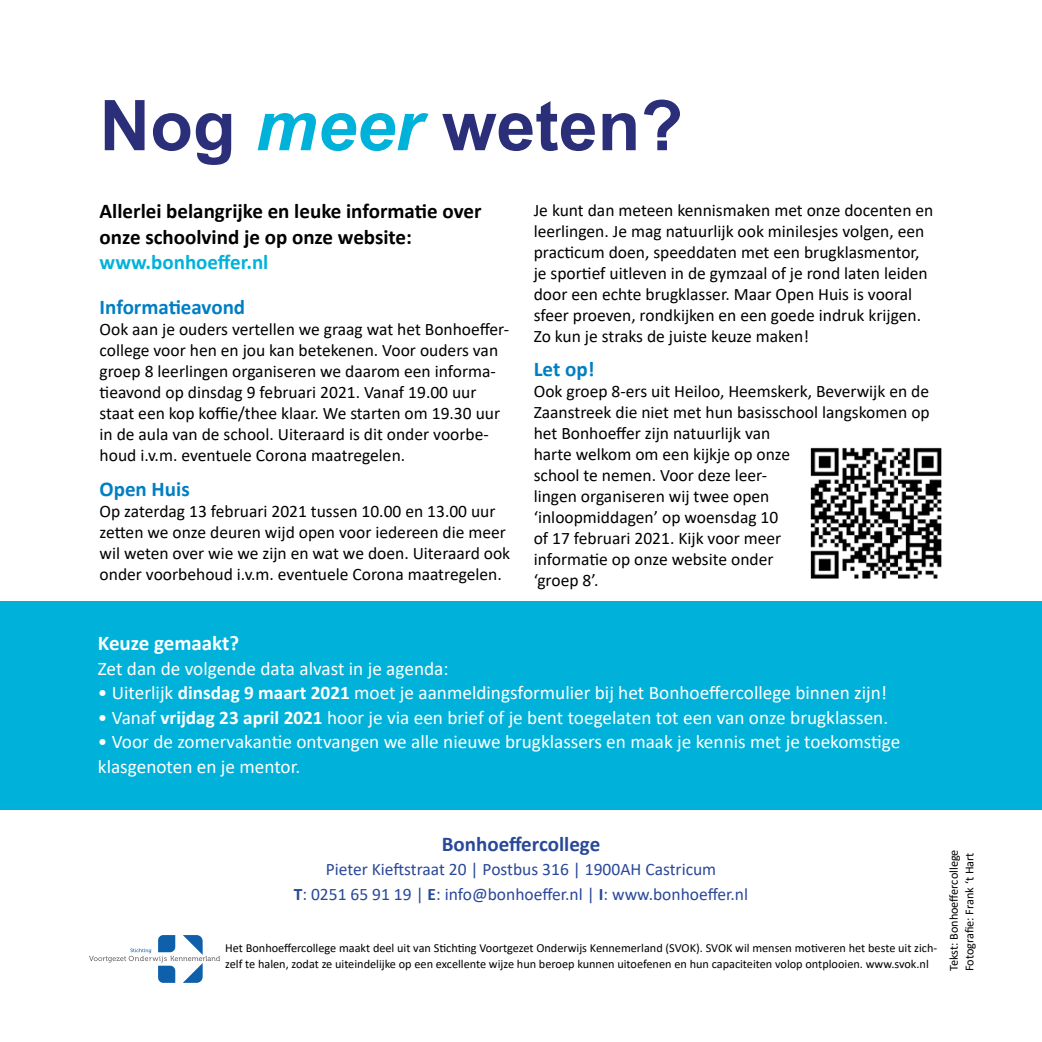
<style>
.page{position:relative;width:1042px;height:1042px;background:#fff}
.page>*{position:absolute;margin:0;border:0;box-sizing:border-box;transform-origin:0 0}
.t1{font:700 70px "Arial";color:#2b2e79}
.t2{font:700 21px/25.2px "Calibri";color:#000}
.t3{font:700 21px "Calibri";color:#007ec3}
.t4{font:700 21px "Calibri";color:#00b2da}
.t5{font:700 21px "Calibri";color:#294899}
.t6{font:700 21px "Calibri";color:#fff}
.t7{font:19.25px/24.5px "Calibri";color:#fff}
.t8{font:17.5px/21px "Calibri";color:#000}
.t9{font:17.5px/24.5px "Calibri";color:#294899;text-align:center}
.t10{font:12.25px/15.8px "Calibri";color:#000}
.s1{font-style:italic;color:#00b2da}
.s2{font-weight:700}
</style>
<div class="page">
<div style="left:0;top:601px;width:1042px;height:208px;background:#00b2da"></div>
<img style="left:810px;top:447px;width:132px;height:132px">
<svg style="left:89px;top:935px;width:131px;height:48px"></svg>
<h1 class="t1" style="left:100px;top:99px;width:585px">Nog <span class="s1">meer</span> weten?</h1>
<p class="t2" style="left:100px;top:199px;width:383px">Allerlei belangrijke en leuke informatie over onze schoolvind je op onze website:</p>
<p class="t4" style="left:100px;top:247px;width:170px">www.bonhoeffer.nl</p>
<p class="t3" style="left:100px;top:292px;width:147px">Informatieavond</p>
<p class="t8" style="left:100px;top:319px;width:411px">Ook aan je ouders vertellen we graag wat het Bonhoeffer&shy;college voor hen en jou kan betekenen. Voor ouders van groep 8 leerlingen organiseren we daarom een informa&shy;tieavond op dinsdag 9 februari 2021. Vanaf 19.00 uur staat een kop koffie/thee klaar. We starten om 19.30 uur in de aula van de school. Uiteraard is dit onder voorbe&shy;houd i.v.m. eventuele Corona maatregelen.</p>
<p class="t3" style="left:100px;top:474px;width:92px">Open Huis</p>
<p class="t8" style="left:100px;top:500px;width:412px">Op zaterdag 13 februari 2021 tussen 10.00 en 13.00 uur zetten we onze deuren wijd open voor iedereen die meer wil weten over wie we zijn en wat we doen. Uiteraard ook onder voorbehoud i.v.m. eventuele Corona maatregelen.</p>
<p class="t8" style="left:534px;top:201px;width:401px">Je kunt dan meteen kennismaken met onze docenten en leerlingen. Je mag natuurlijk ook minilesjes volgen, een practicum doen, speeddaten met een brugklasmentor, je sportief uitleven in de gymzaal of je rond laten leiden door een echte brugklasser. Maar Open Huis is vooral sfeer proeven, rondkijken en een goede indruk krijgen.<br>Zo kun je straks de juiste keuze maken!</p>
<p class="t3" style="left:534px;top:354px;width:62px">Let op!</p>
<p class="t8" style="left:534px;top:382px;width:397px">Ook groep 8-ers uit Heiloo, Heemskerk, Beverwijk en de Zaanstreek die niet met hun basisschool langskomen op het Bonhoeffer zijn natuurlijk van<br>harte welkom om een kijkje op onze<br>school te nemen. Voor deze leer-<br>lingen organiseren wij twee open<br>‘inloopmiddagen’ op woensdag 10<br>of 17 februari 2021. Kijk voor meer<br>informatie op onze website onder<br>‘groep 8’.</p>
<p class="t6" style="left:98px;top:628px;width:143px">Keuze gemaakt?</p>
<p class="t7" style="left:98px;top:657px;width:352px">Zet dan de volgende data alvast in je agenda:</p>
<p class="t7" style="left:98px;top:682px;width:790px">• Uiterlijk <span class="s2">dinsdag 9 maart 2021</span> moet je aanmeldingsformulier bij het Bonhoeffercollege binnen zijn!</p>
<p class="t7" style="left:98px;top:706px;width:792px">• Vanaf <span class="s2">vrijdag 23 april 2021</span> hoor je via een brief of je bent toegelaten tot een van onze brugklassen.</p>
<p class="t7" style="left:98px;top:729px;width:804px">• Voor de zomervakantie ontvangen we alle nieuwe brugklassers en maak je kennis met je toekomstige klasgenoten en je mentor.</p>
<p class="t5" style="left:442px;top:829px;width:160px">Bonhoeffercollege</p>
<p class="t9" style="left:294px;top:856px;width:456px">Pieter Kieftstraat 20 | Postbus 316 | 1900AH Castricum<br><span class="s2">T</span>: 0251 65 91 19 | <span class="s2">E</span>: info@bonhoeffer.nl | <span class="s2">I</span>: www.bonhoeffer.nl</p>
<p class="t10" style="left:225px;top:939px;width:713px">Het Bonhoeffercollege maakt deel uit van Stichting Voortgezet Onderwijs Kennemerland (SVOK). SVOK wil mensen motiveren het beste uit zich&shy;zelf te halen, zodat ze uiteindelijke op een excellente wijze hun beroep kunnen uitoefenen en hun capaciteiten volop ontplooien. www.svok.nl</p>
<p class="t10" style="left:945px;top:971px;width:123px;rotate:-90deg">Tekst: Bonhoeffercollege<br>Fotografie: Frank ‘t Hart</p>
</div>
